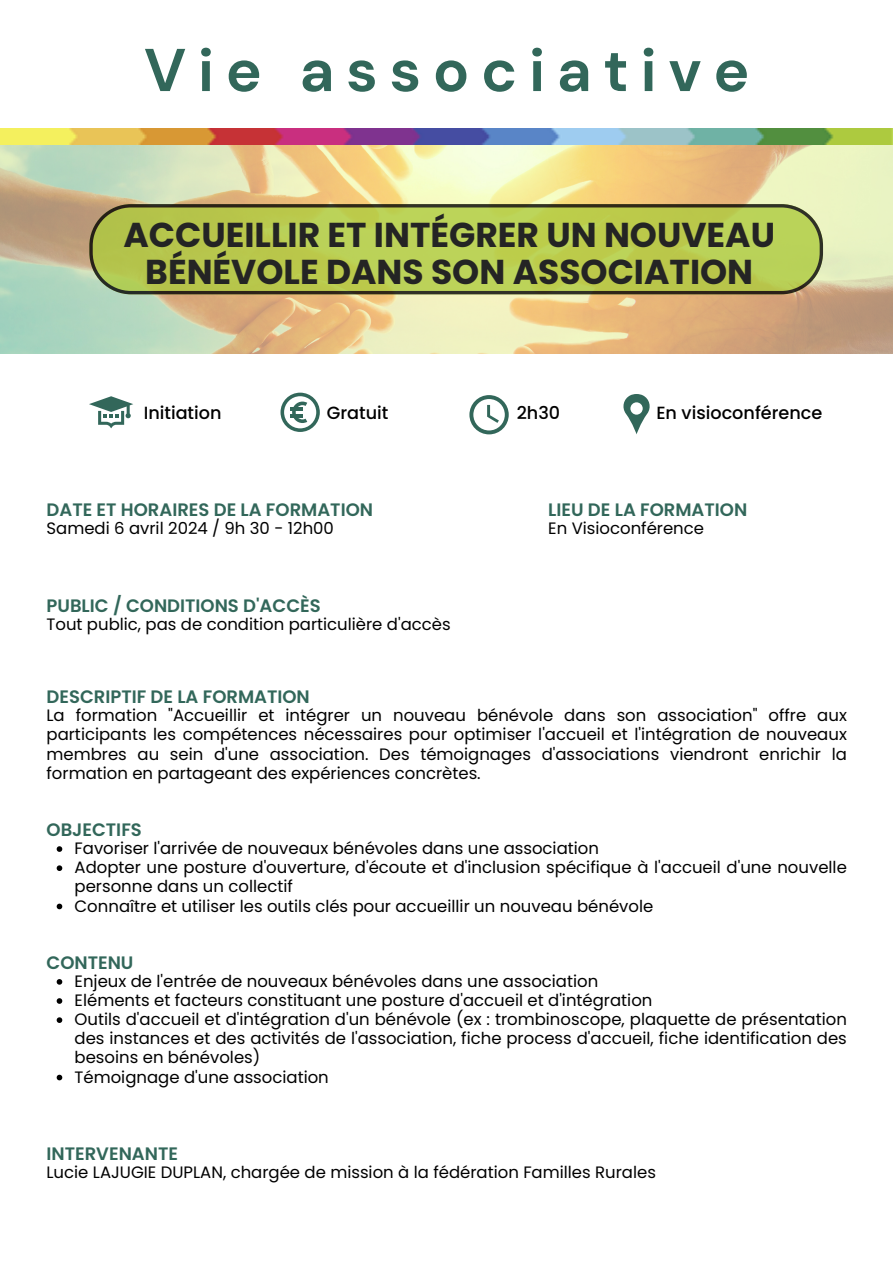
<style>
.page{position:relative;width:893px;height:1264px;background:#fff}
.page>*{position:absolute;margin:0;border:0;box-sizing:border-box;transform-origin:0 0}
.t1{font:700 60.15px "DM Sans";letter-spacing:.195em;color:#32675a}
.t2{font:700 34.5px/37.2px "Poppins";color:#242424;text-align:center}
.t3{font:600 18px "Poppins";color:#32675a}
.t4{font:500 17.7px "Poppins";color:#000}
.t5{font:16.5px/19.2px "Poppins";color:#000;text-align:justify}
</style>
<div class="page">
<img style="left:0;top:129px;width:892px;height:224px">
<svg style="left:89px;top:204px;width:734px;height:90px;background:#afbf4e"></svg>
<svg style="left:89px;top:396px;width:44px;height:32px"></svg>
<svg style="left:280px;top:392px;width:40px;height:40px"></svg>
<svg style="left:469px;top:395px;width:39px;height:39px"></svg>
<svg style="left:623px;top:394px;width:27px;height:40px"></svg>
<svg style="left:57px;top:846px;width:5px;height:5px"></svg>
<svg style="left:57px;top:865px;width:5px;height:6px"></svg>
<svg style="left:57px;top:903px;width:5px;height:6px"></svg>
<svg style="left:57px;top:979px;width:5px;height:5px"></svg>
<svg style="left:57px;top:998px;width:5px;height:5px"></svg>
<svg style="left:57px;top:1017px;width:5px;height:5px"></svg>
<svg style="left:57px;top:1074px;width:5px;height:6px"></svg>
<p class="t1" style="left:144px;top:31px;width:607px">Vie associative</p>
<p class="t2" style="left:123px;top:216px;width:653px">ACCUEILLIR ET INTÉGRER UN NOUVEAU<br>BÉNÉVOLE DANS SON ASSOCIATION</p>
<p class="t4" style="left:144px;top:400px;width:79px">Initiation</p>
<p class="t4" style="left:327px;top:400px;width:63px">Gratuit</p>
<p class="t4" style="left:516px;top:400px;width:45px">2h30</p>
<p class="t4" style="left:656px;top:400px;width:167px">En visioconférence</p>
<p class="t3" style="left:47px;top:497px;width:328px">DATE ET HORAIRES DE LA FORMATION</p>
<p class="t5" style="left:47px;top:519px;width:289px">Samedi 6 avril 2024 / 9h 30 - 12h00</p>
<p class="t3" style="left:47px;top:593px;width:276px">PUBLIC / CONDITIONS D'ACCÈS</p>
<p class="t5" style="left:47px;top:614px;width:405px">Tout public, pas de condition particulière d'accès</p>
<h3 class="t3" style="left:548px;top:497px;width:200px">LIEU DE LA FORMATION</h3>
<p class="t5" style="left:548px;top:519px;width:157px">En Visioconférence</p>
<p class="t3" style="left:47px;top:684px;width:265px">DESCRIPTIF DE LA FORMATION</p>
<h2 class="t5" style="left:47px;top:706px;width:801px">La formation "Accueillir et intégrer un nouveau bénévole dans son association" offre aux participants les compétences nécessaires pour optimiser l'accueil et l'intégration de nouveaux membres au sein d'une association. Des témoignages d'associations viendront enrichir la formation en partageant des expériences concrètes.</h2>
<p class="t3" style="left:47px;top:817px;width:97px">OBJECTIFS</p>
<p class="t5" style="left:75px;top:838px;width:526px">Favoriser l'arrivée de nouveaux bénévoles dans une association</p>
<p class="t5" style="left:75px;top:857px;width:773px">Adopter une posture d'ouverture, d'écoute et d'inclusion spécifique à l'accueil d'une nouvelle personne dans un collectif</p>
<p class="t5" style="left:75px;top:896px;width:580px">Connaître et utiliser les outils clés pour accueillir un nouveau bénévole</p>
<h4 class="t3" style="left:47px;top:950px;width:88px">CONTENU</h4>
<p class="t5" style="left:75px;top:971px;width:525px">Enjeux de l'entrée de nouveaux bénévoles dans une association</p>
<p class="t5" style="left:75px;top:990px;width:579px">Eléments et facteurs constituant une posture d'accueil et d'intégration</p>
<p class="t5" style="left:75px;top:1009px;width:773px">Outils d'accueil et d'intégration d'un bénévole (ex : trombinoscope, plaquette de présentation des instances et des activités de l'association, fiche process d'accueil, fiche identification des besoins en bénévoles)</p>
<p class="t5" style="left:75px;top:1067px;width:256px">Témoignage d'une association</p>
<h3 class="t3" style="left:47px;top:1141px;width:133px">INTERVENANTE</h3>
<p class="t5" style="left:47px;top:1162px;width:611px">Lucie LAJUGIE DUPLAN, chargée de mission à la fédération Familles Rurales</p>
</div>
